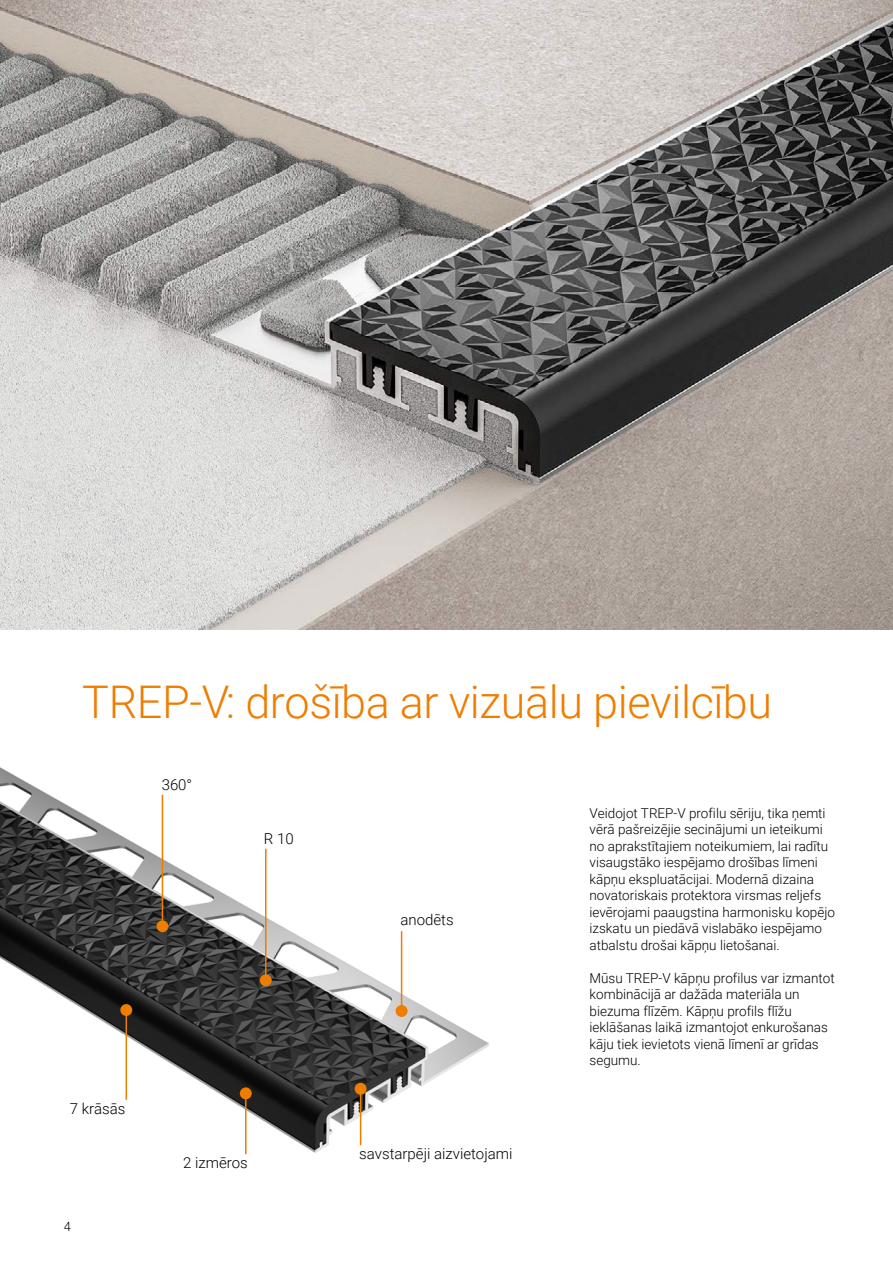
<style>
.page{position:relative;width:893px;height:1263px;background:#fff}
.page>*{position:absolute;margin:0;border:0;box-sizing:border-box;transform-origin:0 0}
.t1{font:300 45px "Roboto";letter-spacing:-.01em;color:#ef7d00}
.t2{font:300 15px "Roboto";color:#000}
.t3{font:300 13.65px/16.5px "Roboto";color:#000}
.t4{font:300 13.5px/16.5px "Roboto";color:#000}
.t5{font:300 12.75px "Roboto";color:#000}
</style>
<div class="page">
<img style="left:0;top:0;width:893px;height:629px">
<img style="left:0;top:767px;width:489px;height:388px">
<hr style="left:162px;top:795px;width:1px;height:131px;background:#ef7d00">
<div style="left:156px;top:920px;width:12px;height:12px;background:#ef7d00;border-radius:50%"></div>
<hr style="left:265px;top:849px;width:1px;height:131px;background:#ef7d00">
<div style="left:260px;top:974px;width:12px;height:12px;background:#ef7d00;border-radius:50%"></div>
<hr style="left:401px;top:931px;width:1px;height:80px;background:#ef7d00">
<div style="left:396px;top:1005px;width:12px;height:12px;background:#ef7d00;border-radius:50%"></div>
<hr style="left:126px;top:1010px;width:1px;height:90px;background:#ef7d00">
<div style="left:120px;top:1004px;width:12px;height:12px;background:#ef7d00;border-radius:50%"></div>
<hr style="left:245px;top:1093px;width:2px;height:61px;background:#ef7d00">
<div style="left:240px;top:1087px;width:12px;height:12px;background:#ef7d00;border-radius:50%"></div>
<hr style="left:360px;top:1088px;width:1px;height:57px;background:#ef7d00">
<div style="left:355px;top:1083px;width:12px;height:12px;background:#ef7d00;border-radius:50%"></div>
<h1 class="t1" style="left:82px;top:671px;width:691px">TREP-V: drošība ar vizuālu pievilcību</h1>
<p class="t2" style="left:162px;top:774px;width:32px">360°</p>
<p class="t2" style="left:264px;top:828px;width:31px">R 10</p>
<p class="t2" style="left:401px;top:909px;width:55px">anodēts</p>
<p class="t2" style="left:70px;top:1098px;width:57px">7 krāsās</p>
<p class="t5" style="left:64px;top:1218px;width:9px">4</p>
<p class="t2" style="left:183px;top:1152px;width:66px">2 izmēros</p>
<p class="t2" style="left:359px;top:1143px;width:155px">savstarpēji aizvietojami</p>
<p class="t4" style="left:590px;top:804px;width:247px">Veidojot TREP-V profilu sēriju, tika ņemti vērā pašreizējie secinājumi un ieteikumi no aprakstītajiem noteikumiem, lai radītu visaugstāko iespējamo drošības līmeni kāpņu ekspluatācijai. Modernā dizaina novatoriskais protektora virsmas reljefs ievērojami paaugstina harmonisku kopējo izskatu un piedāvā vislabāko iespējamo atbalstu drošai kāpņu lietošanai.</p>
<p class="t3" style="left:590px;top:969px;width:247px">Mūsu TREP-V kāpņu profilus var izmantot kombinācijā ar dažāda materiāla un biezuma flīzēm. Kāpņu profils flīžu ieklāšanas laikā izmantojot enkurošanas kāju tiek ievietots vienā līmenī ar grīdas segumu.</p>
</div>
